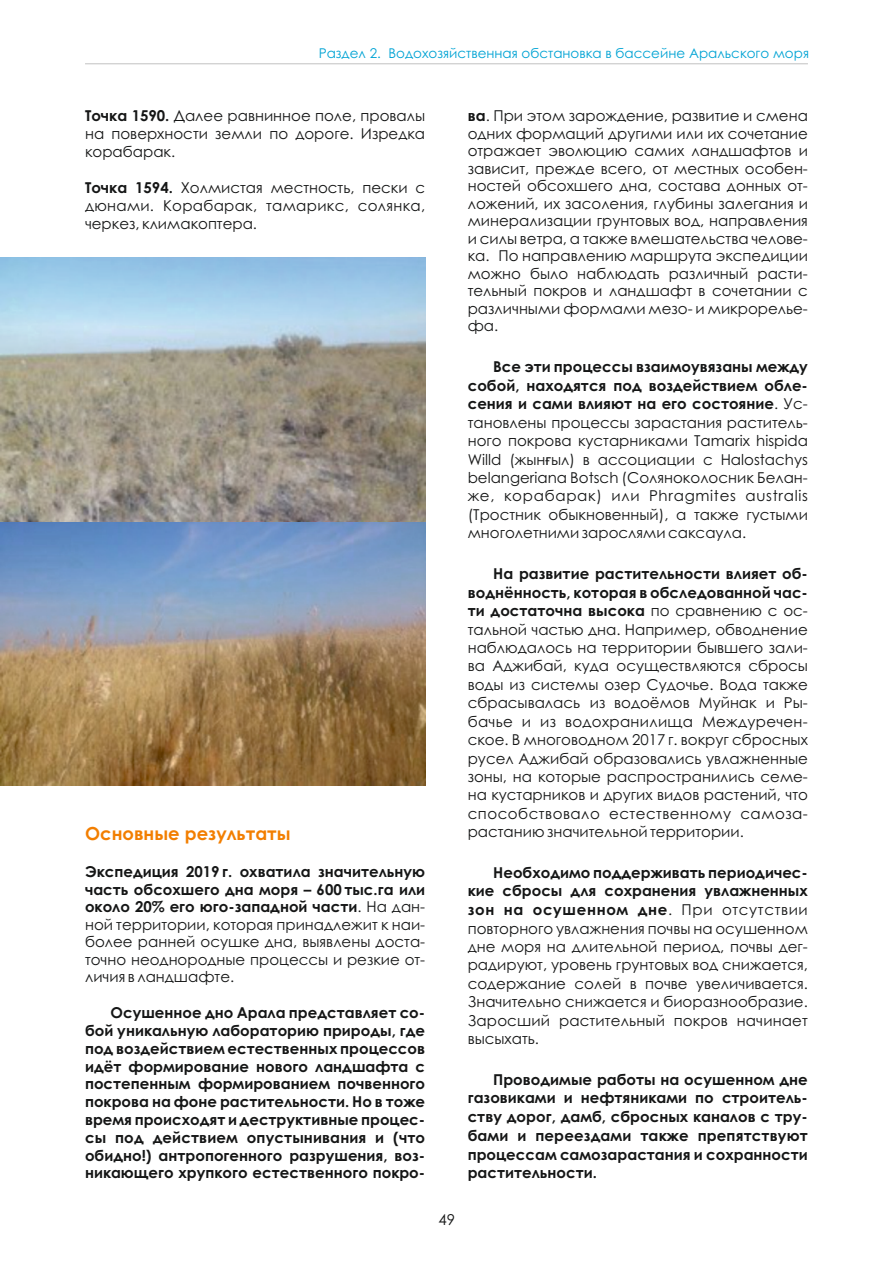
<style>
.page{position:relative;width:893px;height:1263px;background:#fff}
.page>*{position:absolute;margin:0;border:0;box-sizing:border-box;transform-origin:0 0}
.t1{font:700 18px "Century Gothic";color:#f27e00}
.t2{font:15px/18.5px "Century Gothic";color:#151616;text-align:justify}
.t3{font:700 15px/17.9px "Century Gothic";color:#151616;text-align:justify}
.t4{font:13.5px "Century Gothic";color:#00a3d4}
.s1{font-weight:700}
.s2{font-family:"Arial"}
</style>
<div class="page">
<hr style="left:85px;top:63px;width:723px;height:1px;background:#c5c5c5">
<img style="left:0;top:258px;width:425px;height:527px">
<p class="t4" style="left:319px;top:48px;width:492px">Раздел 2. Водохозяйственная обстановка в бассейне Аральского моря</p>
<p class="t2" style="left:85px;top:108px;width:342px;line-height:17.9px"><span class="s1">Точка 1590.</span> Далее равнинное поле, провалы на поверхности земли по дороге. Изредка корабарак.</p>
<p class="t2" style="left:85px;top:180px;width:342px;line-height:17.9px"><span class="s1">Точка 1594.</span> Холмистая местность, пески с дюнами. Корабарак, тамарикс, солянка, черкез, климакоптера.</p>
<p class="t1" style="left:85px;top:826px;width:207px">Основные результаты</p>
<p class="t2" style="left:85px;top:864px;width:342px;line-height:17.5px"><span class="s1">Экспедиция 2019 г. охватила значительную часть обсохшего дна моря – 600 тыс.га или около 20% его юго-западной части</span>. На дан&shy;ной территории, которая принадлежит к наи&shy;более ранней осушке дна, выявлены доста&shy;точно неоднородные процессы и резкие от&shy;личия в ландшафте.</p>
<p class="t3" style="left:85px;top:1005px;width:342px;text-indent:26px">Осушенное дно Арала представляет со&shy;бой уникальную лабораторию природы, где под воздействием естественных процессов идёт формирование нового ландшафта с постепенным формированием почвенного покрова на фоне растительности. Но в тоже время происходят и деструктивные процес&shy;сы под действием опустынивания и (что обидно!) антропогенного разрушения, воз&shy;никающего хрупкого естественного покро-</p>
<p class="t2" style="left:438px;top:1211px;width:18px">49</p>
<p class="t2" style="left:468px;top:108px;width:342px;line-height:17.5px"><span class="s1">ва</span>. При этом зарождение, развитие и смена одних формаций другими или их сочетание отражает эволюцию самих ландшафтов и зависит, прежде всего, от местных особен&shy;ностей обсохшего дна, состава донных от&shy;ложений, их засоления, глубины залегания и минерализации грунтовых вод, направления и силы ветра, а также вмешательства челове&shy;ка. По направлению маршрута экспедиции можно было наблюдать различный расти&shy;тельный покров и ландшафт в сочетании с различными формами мезо- и микрорелье&shy;фа.</p>
<p class="t2" style="left:468px;top:359px;width:342px;text-indent:26px"><span class="s1">Все эти процессы взаимоувязаны между собой, находятся под воздействием обле&shy;сения и сами влияют на его состояние</span>. Ус&shy;тановлены процессы зарастания раститель&shy;ного покрова кустарниками Tamarix hispida Willd (жын<span class="s2">ғ</span>ыл) в ассоциации с Halostachys belangeriana Botsch (Соляноколосник Белан&shy;же, корабарак) или Phragmites australis (Тростник обыкновенный), а также густыми многолетними зарослями саксаула.</p>
<p class="t2" style="left:468px;top:565px;width:342px;text-indent:26px"><span class="s1">На развитие растительности влияет об&shy;воднённость, которая в обследованной час&shy;ти достаточна высока</span> по сравнению с ос&shy;тальной частью дна. Например, обводнение наблюдалось на территории бывшего зали&shy;ва Аджибай, куда осуществляются сбросы воды из системы озер Судочье. Вода также сбрасывалась из водоёмов Муйнак и Ры&shy;бачье и из водохранилища Междуречен&shy;ское. В многоводном 2017 г. вокруг сбросных русел Аджибай образовались увлажненные зоны, на которые распространились семе&shy;на кустарников и других видов растений, что способствовало естественному самоза&shy;растанию значительной территории.</p>
<p class="t2" style="left:468px;top:864px;width:342px;text-indent:26px"><span class="s1">Необходимо поддерживать периодичес&shy;кие сбросы для сохранения увлажненных зон на осушенном дне</span>. При отсутствии повторного увлажнения почвы на осушенном дне моря на длительной период, почвы дег&shy;радируют, уровень грунтовых вод снижается, содержание солей в почве увеличивается.<br>Значительно снижается и биоразнообразие.<br>Заросший растительный покров начинает высыхать.</p>
<p class="t3" style="left:468px;top:1071px;width:342px;line-height:18.8px;text-indent:26px">Проводимые работы на осушенном дне газовиками и нефтяниками по строитель&shy;ству дорог, дамб, сбросных каналов с тру&shy;бами и переездами также препятствуют процессам самозарастания и сохранности растительности.</p>
</div>
